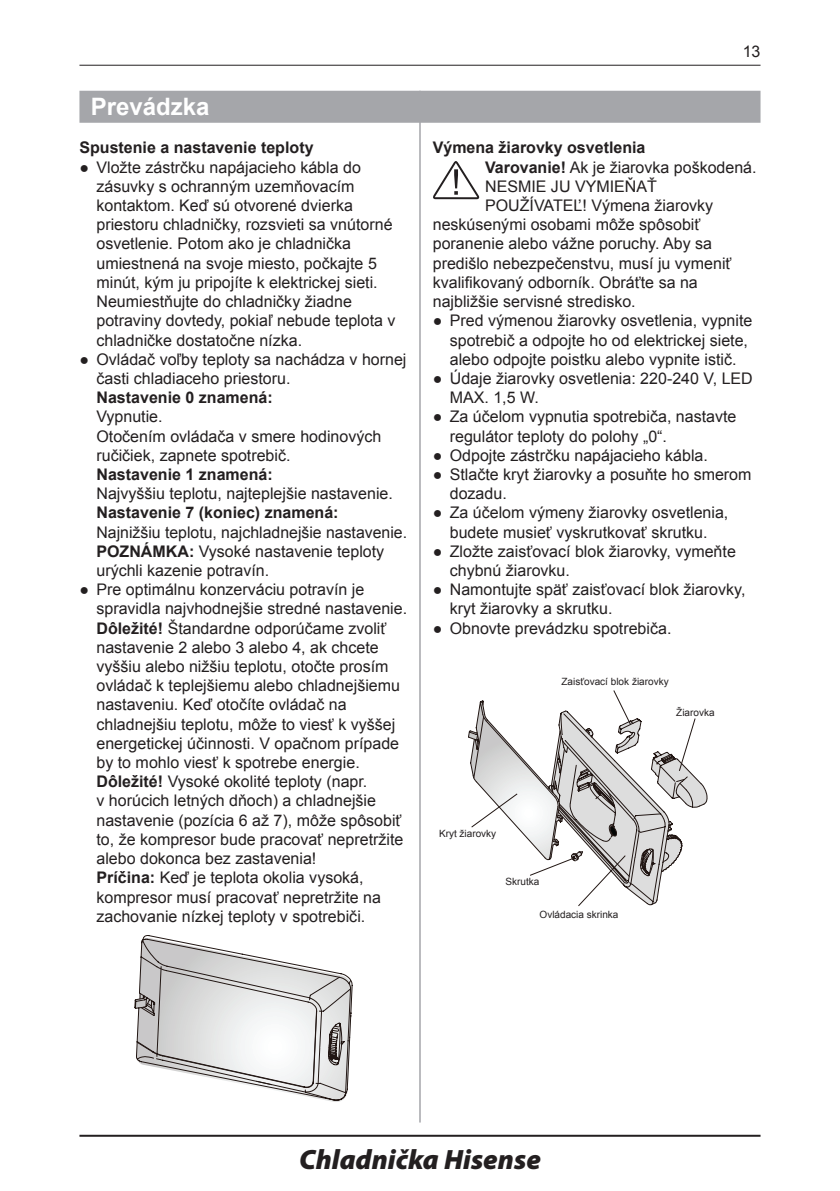
<style>
.page{position:relative;width:840px;height:1191px;background:#fff}
.page>*{position:absolute;margin:0;border:0;box-sizing:border-box;transform-origin:0 0}
.t1{font:italic 900 28px "Myriad Pro";color:#231f20}
.Nadpis{font:700 24px "Arial";color:#fff}
.Odsadenie_3_-_8_5{font:16px/19.2px "Arial";color:#231f20}
.Základný{font:16px "Arial";color:#231f20}
.Odsadenie_3_-_8_5-2{font:700 16px "Arial";color:#231f20}
.Základný-2{font:700 16px "Arial";color:#231f20}
.t2{font:10px "Arial";color:#231f20}
.s1{font-weight:700}
</style>
<div class="page">
<hr style="left:79px;top:65px;width:681px;height:1px;background:#231f20">
<hr style="left:79px;top:1134px;width:681px;height:2px;background:#231f20">
<hr style="left:419px;top:91px;width:1px;height:1031px;background:#a5a6aa">
<div style="left:79px;top:91px;width:681px;height:32px;background:#a5a6aa"></div>
<svg style="left:134px;top:935px;width:218px;height:167px"></svg>
<svg style="left:433px;top:161px;width:46px;height:38px"></svg>
<svg style="left:468px;top:718px;width:238px;height:90px"></svg>
<svg style="left:470px;top:690px;width:225px;height:216px"></svg>
<p class="Nadpis" style="left:91px;top:91px;width:120px">Prevádzka</p>
<p class="Základný-2" style="left:79px;top:137px;width:235px">Spustenie a nastavenie teploty</p>
<p class="Odsadenie_3_-_8_5" style="left:96px;top:158px;width:300px;text-indent:-17px">● Vložte zástrčku napájacieho kábla do zásuvky s ochranným uzemňovacím kontaktom. Keď sú otvorené dvierka priestoru chladničky, rozsvieti sa vnútorné osvetlenie. Potom ako je chladnička umiestnená na svoje miesto, počkajte 5 minút, kým ju pripojíte k elektrickej sieti.<br>Neumiestňujte do chladničky žiadne potraviny dovtedy, pokiaľ nebude teplota v chladničke dostatočne nízka.</p>
<p class="Odsadenie_3_-_8_5" style="left:96px;top:350px;width:311px;text-indent:-17px">● Ovládač voľby teploty sa nachádza v hornej časti chladiaceho priestoru.</p>
<p class="Odsadenie_3_-_8_5-2" style="left:96px;top:387px;width:178px">Nastavenie 0 znamená:</p>
<p class="Odsadenie_3_-_8_5" style="left:96px;top:407px;width:68px">Vypnutie.</p>
<p class="Odsadenie_3_-_8_5" style="left:96px;top:426px;width:286px">Otočením ovládača v smere hodinových ručičiek, zapnete spotrebič.</p>
<p class="Odsadenie_3_-_8_5-2" style="left:96px;top:463px;width:178px">Nastavenie 1 znamená:</p>
<p class="Odsadenie_3_-_8_5" style="left:96px;top:484px;width:298px">Najvyššiu teplotu, najteplejšie nastavenie.</p>
<p class="Odsadenie_3_-_8_5-2" style="left:96px;top:502px;width:243px">Nastavenie 7 (koniec) znamená:</p>
<p class="Odsadenie_3_-_8_5" style="left:96px;top:522px;width:312px">Najnižšiu teplotu, najchladnejšie nastavenie.</p>
<p class="Odsadenie_3_-_8_5" style="left:96px;top:542px;width:289px"><span class="s1">POZNÁMKA:</span> Vysoké nastavenie teploty urýchli kazenie potravín.</p>
<p class="Odsadenie_3_-_8_5" style="left:96px;top:580px;width:312px;text-indent:-17px">● Pre optimálnu konzerváciu potravín je spravidla najvhodnejšie stredné nastavenie.</p>
<p class="Odsadenie_3_-_8_5" style="left:96px;top:618px;width:305px"><span class="s1">Dôležité!</span> Štandardne odporúčame zvoliť nastavenie 2 alebo 3 alebo 4, ak chcete vyššiu alebo nižšiu teplotu, otočte prosím ovládač k teplejšiemu alebo chladnejšiemu nastaveniu. Keď otočíte ovládač na chladnejšiu teplotu, môže to viesť k vyššej energetickej účinnosti. V opačnom prípade by to mohlo viesť k spotrebe energie.</p>
<p class="Odsadenie_3_-_8_5" style="left:96px;top:772px;width:308px"><span class="s1">Dôležité!</span> Vysoké okolité teploty (napr.<br>v horúcich letných dňoch) a chladnejšie nastavenie (pozícia 6 až 7), môže spôsobiť to, že kompresor bude pracovať nepretržite alebo dokonca bez zastavenia!</p>
<p class="Odsadenie_3_-_8_5" style="left:96px;top:868px;width:286px"><span class="s1">Príčina:</span> Keď je teplota okolia vysoká, kompresor musí pracovať nepretržite na zachovanie nízkej teploty v spotrebiči.</p>
<p class="Odsadenie_3_-_8_5" style="left:742px;top:42px;width:19px">13</p>
<p class="Základný-2" style="left:432px;top:137px;width:214px">Výmena žiarovky osvetlenia</p>
<p class="Základný" style="left:485px;top:156px;width:273px"><span class="s1">Varovanie!</span> Ak je žiarovka poškodená.</p>
<p class="Základný" style="left:485px;top:176px;width:173px">NESMIE JU VYMIEŇAŤ</p>
<p class="Základný" style="left:485px;top:195px;width:229px">POUŽÍVATEĽ! Výmena žiarovky</p>
<p class="Základný" style="left:432px;top:214px;width:269px">neskúsenými osobami môže spôsobiť</p>
<p class="Základný" style="left:432px;top:233px;width:280px">poranenie alebo vážne poruchy. Aby sa</p>
<p class="Základný" style="left:432px;top:252px;width:300px">predišlo nebezpečenstvu, musí ju vymeniť</p>
<p class="Základný" style="left:432px;top:272px;width:266px">kvalifikovaný odborník. Obráťte sa na</p>
<p class="Základný" style="left:432px;top:291px;width:204px">najbližšie servisné stredisko.</p>
<p class="Odsadenie_3_-_8_5" style="left:449px;top:311px;width:304px;text-indent:-17px">● Pred výmenou žiarovky osvetlenia, vypnite spotrebič a odpojte ho od elektrickej siete, alebo odpojte poistku alebo vypnite istič.</p>
<p class="Odsadenie_3_-_8_5" style="left:449px;top:369px;width:304px;text-indent:-17px">● Údaje žiarovky osvetlenia: 220-240 V, LED<br>MAX. 1,5 W.</p>
<p class="Odsadenie_3_-_8_5" style="left:449px;top:407px;width:288px;text-indent:-17px">● Za účelom vypnutia spotrebiča, nastavte regulátor teploty do polohy „0“.</p>
<p class="Odsadenie_3_-_8_5" style="left:432px;top:446px;width:276px">● Odpojte zástrčku napájacieho kábla.</p>
<p class="Odsadenie_3_-_8_5" style="left:449px;top:465px;width:303px;text-indent:-17px">● Stlačte kryt žiarovky a posuňte ho smerom dozadu.</p>
<p class="Odsadenie_3_-_8_5" style="left:432px;top:503px;width:297px;text-align:center">● Za účelom výmeny žiarovky osvetlenia, budete musieť vyskrutkovať skrutku.</p>
<p class="Odsadenie_3_-_8_5" style="left:449px;top:542px;width:287px;text-indent:-17px">● Zložte zaisťovací blok žiarovky, vymeňte chybnú žiarovku.</p>
<p class="Odsadenie_3_-_8_5" style="left:449px;top:580px;width:297px;text-indent:-17px">● Namontujte späť zaisťovací blok žiarovky, kryt žiarovky a skrutku.</p>
<p class="Odsadenie_3_-_8_5" style="left:432px;top:618px;width:240px">● Obnovte prevádzku spotrebiča.</p>
<p class="t2" style="left:561px;top:675px;width:109px">Zaisťovací blok žiarovky</p>
<p class="t2" style="left:439px;top:827px;width:59px">Kryt žiarovky</p>
<p class="t2" style="left:505px;top:875px;width:35px">Skrutka</p>
<p class="t2" style="left:539px;top:908px;width:80px">Ovládacia skrinka</p>
<p class="t2" style="left:675px;top:706px;width:40px">Žiarovka</p>
<h1 class="t1" style="left:299px;top:1143px;width:243px">Chladnička Hisense</h1>
</div>
